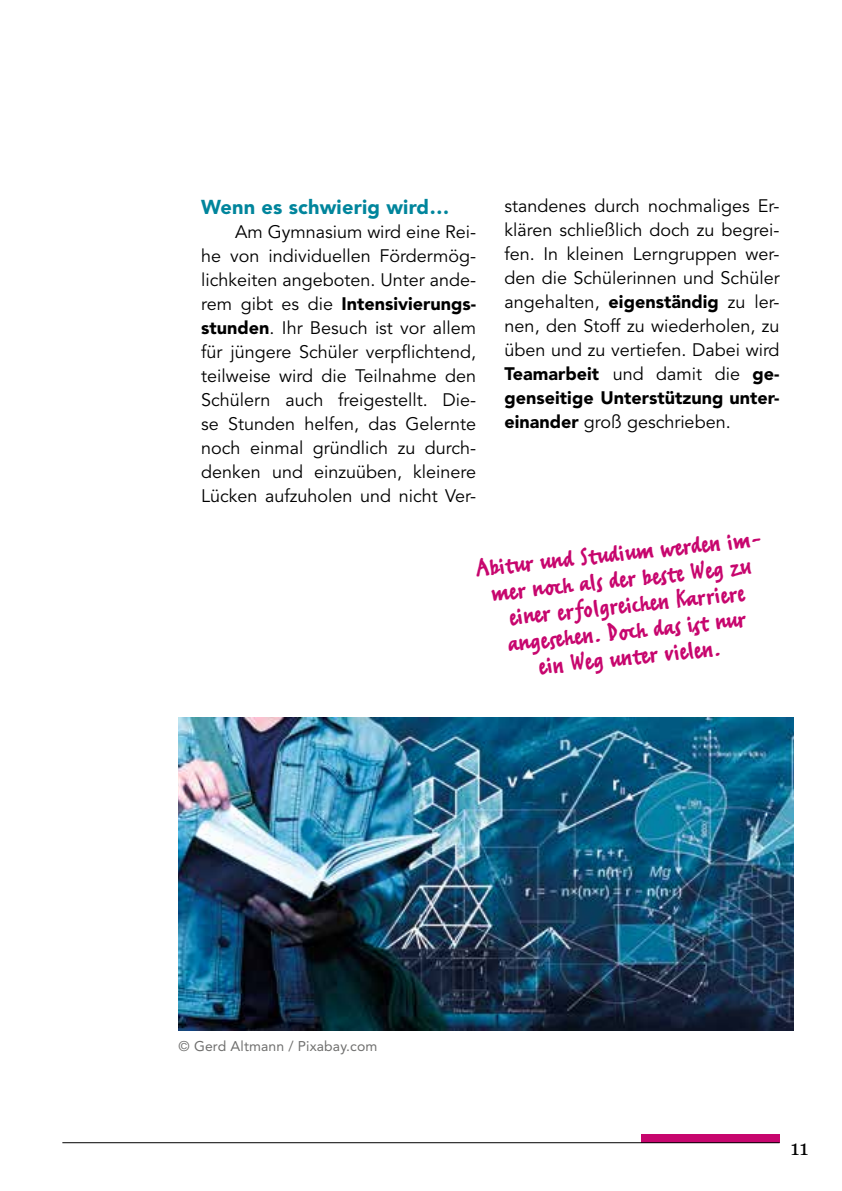
<style>
.page{position:relative;width:842px;height:1191px;background:#fff}
.page>*{position:absolute;margin:0;border:0;box-sizing:border-box;transform-origin:0 0}
.t1{font:28px/26px "Erikrighthand OT";color:#c7066e;text-align:center}
.t2{font:21px "Georgia";color:#000}
.t3{font:900 20px "Avenir LT Std";letter-spacing:.01em;color:#00859c}
.t4{font:18px/24px "Avenir LT Std";color:#000;text-align:justify}
.t5{font:14px "Avenir LT Std";letter-spacing:.01em;color:#6f6f6e}
.s1{font-weight:900}
</style>
<div class="page">
<div style="left:641px;top:1134px;width:139px;height:8px;background:#c7066e"></div>
<hr style="left:62px;top:1142px;width:718px;height:1px;background:#000">
<img style="left:179px;top:717px;width:615px;height:313px">
<p class="t3" style="left:201px;top:194px;width:250px">Wenn es schwierig wird…</p>
<p class="t4" style="left:201px;top:220px;width:276px;text-indent:34px">Am Gymnasium wird eine Rei&shy;he von individuellen Fördermög&shy;lichkeiten angeboten. Unter ande&shy;rem gibt es die <span class="s1">Intensivierungs&shy;stunden</span>. Ihr Besuch ist vor allem für jüngere Schüler verpflichtend, teilweise wird die Teilnahme den Schülern auch freigestellt. Die&shy;se Stunden helfen, das Gelernte noch einmal gründlich zu durch&shy;denken und einzuüben, kleinere Lücken aufzuholen und nicht Ver-</p>
<p class="t4" style="left:505px;top:194px;width:276px">standenes durch nochmaliges Er&shy;klären schließlich doch zu begrei&shy;fen. In kleinen Lerngruppen wer&shy;den die Schülerinnen und Schüler angehalten, <span class="s1">eigenständig</span> zu ler&shy;nen, den Stoff zu wiederholen, zu üben und zu vertiefen. Dabei wird <span class="s1">Teamarbeit</span> und damit die <span class="s1">ge&shy;genseitige Unterstützung unter&shy;einander</span> groß geschrieben.</p>
<p class="t1" style="left:474px;top:556px;width:289px;rotate:-6deg">Abitur und Studium werden im&shy;mer noch als der beste Weg zu</p>
<p class="t1" style="left:507px;top:631px;width:240px;rotate:-6deg">angesehen. Doch das ist nur</p>
<p class="t1" style="left:507px;top:591px;width:238px;line-height:52px;rotate:-6deg">einer erfolgreichen Karriere ein Weg unter vielen.</p>
<p class="t5" style="left:179px;top:1038px;width:200px">© Gerd Altmann / Pixabay.com</p>
<p class="t2" style="left:790px;top:1132px;width:20px">11</p>
</div>
